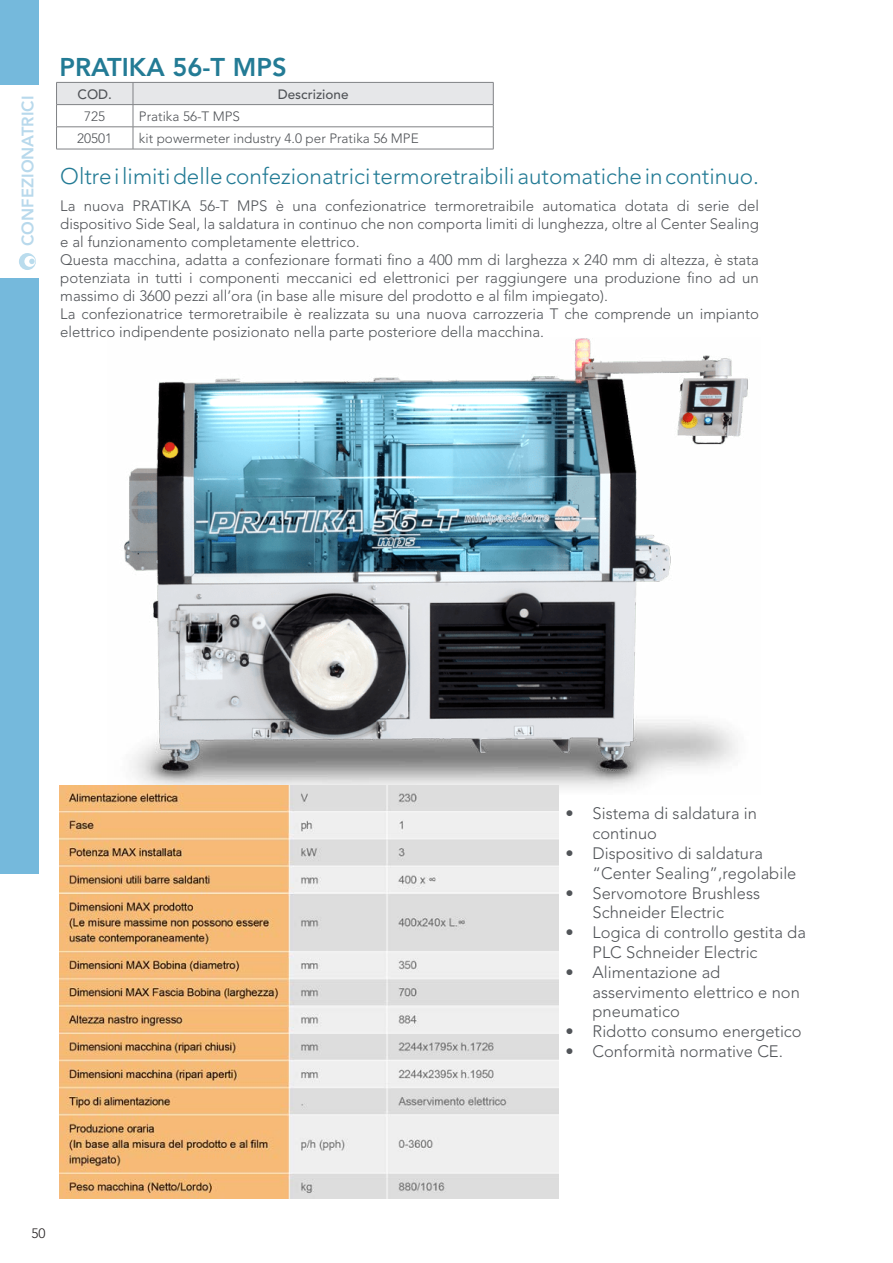
<style>
.page{position:relative;width:893px;height:1263px;background:#fff}
.page>*{position:absolute;margin:0;border:0;box-sizing:border-box;transform-origin:0 0}
.t1{font:800 25.5px "Avenir LT Std";color:#237b95}
.t2{font:300 22.5px "Avenir LT Std";color:#237b95}
.t3{font:300 16.5px/19.8px "Avenir LT Std";color:#515458}
.t4{font:800 16.5px "Avenir LT Std";color:#b8d9ec}
.t5{font:300 15px/18px "Avenir LT Std";color:#515458;text-align:justify}
.t6{font:300 13.5px "Avenir LT Std";color:#515458}
.t7{font:500 13.5px "Avenir LT Std";color:#515458}
.t8{font:300 13.5px "Avenir LT Std";color:#231f20}
</style>
<div class="page">
<div style="left:0;top:278px;width:38px;height:595px;background:#75b9dc"></div>
<div style="left:0;top:0;width:38px;height:85px;background:#75b9dc"></div>
<svg style="left:19px;top:253px;width:17px;height:17px"></svg>
<img style="left:124px;top:338px;width:624px;height:450px">
<img style="left:59px;top:785px;width:500px;height:413px">
<svg style="left:56px;top:82px;width:438px;height:67px"></svg>
<hr style="left:56px;top:149px;width:77px;height:1px;background:#808285">
<hr style="left:133px;top:149px;width:360px;height:1px;background:#808285">
<p class="t4" style="left:18px;top:246px;width:152px;rotate:-90deg">CONFEZIONATRICI</p>
<p class="t1" style="left:60px;top:52px;width:229px">PRATIKA 56-T MPS</p>
<p class="t7" style="left:78px;top:86px;width:36px">COD.</p>
<p class="t7" style="left:278px;top:86px;width:72px">Descrizione</p>
<p class="t6" style="left:84px;top:108px;width:23px">725</p>
<p class="t6" style="left:139px;top:108px;width:103px">Pratika 56-T MPS</p>
<p class="t6" style="left:77px;top:130px;width:37px">20501</p>
<p class="t6" style="left:139px;top:130px;width:281px">kit powermeter industry 4.0 per Pratika 56 MPE</p>
<p class="t2" style="left:60px;top:163px;width:700px">Oltre i limiti delle confezionatrici termoretraibili automatiche in continuo.</p>
<p class="t5" style="left:60px;top:196px;width:700px">La nuova PRATIKA 56-T MPS è una confezionatrice termoretraibile automatica dotata di serie del dispositivo Side Seal, la saldatura in continuo che non comporta limiti di lunghezza, oltre al Center Sealing e al funzionamento completamente elettrico.</p>
<p class="t5" style="left:60px;top:250px;width:700px">Questa macchina, adatta a confezionare formati fino a 400 mm di larghezza x 240 mm di altezza, è stata potenziata in tutti i componenti meccanici ed elettronici per raggiungere una produzione fino ad un massimo di 3600 pezzi all’ora (in base alle misure del prodotto e al film impiegato).</p>
<p class="t5" style="left:60px;top:304px;width:700px">La confezionatrice termoretraibile è realizzata su una nuova carrozzeria T che comprende un impianto elettrico indipendente posizionato nella parte posteriore della macchina.</p>
<p class="t8" style="left:31px;top:1225px;width:16px">50</p>
<p class="t3" style="left:593px;top:804px;width:166px;text-indent:-27px">• Sistema di saldatura in continuo</p>
<p class="t3" style="left:593px;top:843px;width:205px;text-indent:-27px">• Dispositivo di saldatura “Center Sealing”,regolabile</p>
<p class="t3" style="left:566px;top:883px;width:196px;text-align:center">• Servomotore Brushless<br>Schneider Electric</p>
<p class="t3" style="left:593px;top:923px;width:215px;text-indent:-27px">• Logica di controllo gestita da<br>PLC Schneider Electric</p>
<p class="t3" style="left:593px;top:962px;width:209px;text-indent:-27px">• Alimentazione ad asservimento elettrico e non pneumatico</p>
<p class="t3" style="left:566px;top:1022px;width:238px">• Ridotto consumo energetico</p>
<p class="t3" style="left:566px;top:1041px;width:219px">• Conformità normative CE.</p>
</div>
